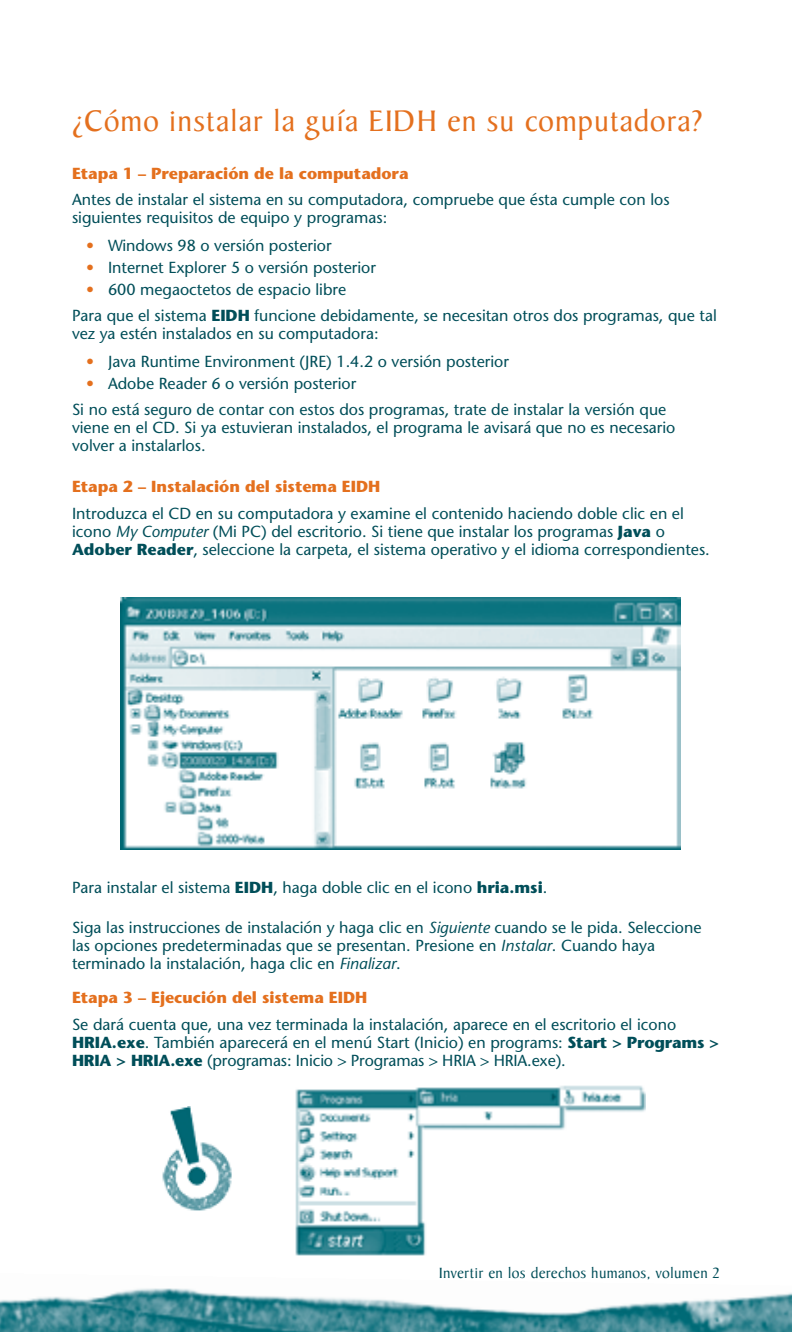
<style>
.page{position:relative;width:792px;height:1332px;background:#fff}
.page>*{position:absolute;margin:0;border:0;box-sizing:border-box;transform-origin:0 0}
.t1{font:32px "Baker Signet";letter-spacing:.03em;color:#e4701e}
.t2{font:500 16px/18px "Stone Sans Std";color:#004e59}
.t3{font:700 16px "Stone Sans Std";color:#e4701e}
.t4{font:16px "Baker Signet";letter-spacing:.02em;color:#004e59}
.s1{color:#e4701e}
.s2{font-weight:700}
.s3{font-style:italic}
</style>
<div class="page">
<img style="left:0;top:1288px;width:792px;height:44px">
<img style="left:162px;top:1107px;width:70px;height:104px">
<img style="left:295px;top:1085px;width:351px;height:171px">
<img style="left:121px;top:597px;width:559px;height:252px">
<h1 class="t1" style="left:72px;top:103px;width:632px">¿Cómo instalar la guía EIDH en su computadora?</h1>
<p class="t3" style="left:72px;top:163px;width:338px">Etapa 1 – Preparación de la computadora</p>
<p class="t2" style="left:72px;top:191px;width:599px">Antes de instalar el sistema en su computadora, compruebe que ésta cumple con los siguientes requisitos de equipo y programas:</p>
<p class="t2" style="left:86px;top:236px;width:247px"><span class="s1">•</span> Windows 98 o versión posterior</p>
<p class="t2" style="left:86px;top:258px;width:291px"><span class="s1">•</span> Internet Explorer 5 o versión posterior</p>
<p class="t2" style="left:72px;top:276px;width:646px;line-height:26.6px;text-indent:14px"><span class="s1">•</span> 600 megaoctetos de espacio libre<br>Para que el sistema <span class="s2">EIDH</span> funcione debidamente, se necesitan otros dos programas, que tal</p>
<p class="t2" style="left:72px;top:325px;width:308px">vez ya estén instalados en su computadora:</p>
<p class="t2" style="left:86px;top:352px;width:424px"><span class="s1">•</span> Java Runtime Environment (JRE) 1.4.2 o versión posterior</p>
<p class="t2" style="left:72px;top:370px;width:596px;line-height:26.6px;text-indent:14px"><span class="s1">•</span> Adobe Reader 6 o versión posterior<br>Si no está seguro de contar con estos dos programas, trate de instalar la versión que</p>
<p class="t2" style="left:72px;top:419px;width:605px">viene en el CD. Si ya estuvieran instalados, el programa le avisará que no es necesario volver a instalarlos.</p>
<p class="t3" style="left:72px;top:477px;width:310px">Etapa 2 – Instalación del sistema EIDH</p>
<p class="t2" style="left:72px;top:504px;width:639px">Introduzca el CD en su computadora y examine el contenido haciendo doble clic en el icono <span class="s3">My Computer</span> (Mi PC) del escritorio. Si tiene que instalar los programas <span class="s2">Java</span> o<br><span class="s2">Adober Reader</span>, seleccione la carpeta, el sistema operativo y el idioma correspondientes.</p>
<p class="t2" style="left:72px;top:878px;width:477px">Para instalar el sistema <span class="s2">EIDH</span>, haga doble clic en el icono <span class="s2">hria.msi</span>.</p>
<p class="t2" style="left:72px;top:918px;width:631px">Siga las instrucciones de instalación y haga clic en <span class="s3">Siguiente</span> cuando se le pida. Seleccione las opciones predeterminadas que se presentan. Presione en <span class="s3">Instalar</span>. Cuando haya terminado la instalación, haga clic en <span class="s3">Finalizar</span>.</p>
<p class="t3" style="left:72px;top:988px;width:297px">Etapa 3 – Ejecución del sistema EIDH</p>
<p class="t2" style="left:72px;top:1016px;width:649px">Se dará cuenta que, una vez terminada la instalación, aparece en el escritorio el icono<br><span class="s2">HRIA.exe</span>. También aparecerá en el menú Start (Inicio) en programs: <span class="s2">Start &gt; Programs &gt;<br>HRIA &gt; HRIA.exe</span> (programas: Inicio &gt; Programas &gt; HRIA &gt; HRIA.exe).</p>
<p class="t4" style="left:439px;top:1264px;width:283px">Invertir en los derechos humanos, volumen 2</p>
</div>
